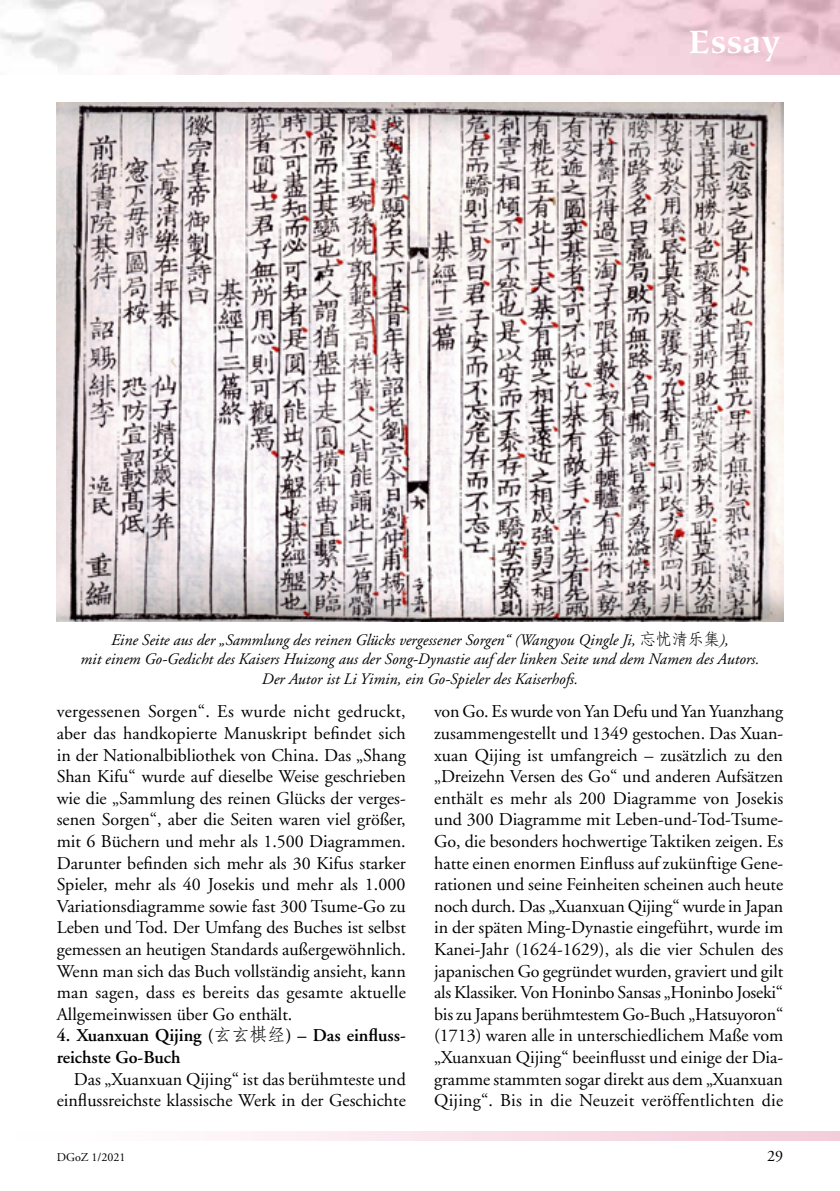
<style>
.page{position:relative;width:840px;height:1191px;background:#fff}
.page>*{position:absolute;margin:0;border:0;box-sizing:border-box;transform-origin:0 0}
.t1{font:700 32px "Hiroshige";letter-spacing:.02em;color:#fff}
.t2{font:18px/21.6px "Adobe Garamond";color:#000;text-align:justify}
.t3{font:600 18px/21.6px "Adobe Garamond";color:#000}
.t4{font:italic 16px/19.2px "Adobe Garamond";color:#000;text-align:center}
.t5{font:16px "Adobe Garamond";color:#000}
.t6{font:12px "Adobe Garamond";color:#000}
.s1{font-family:"Adobe Fangsong Std";font-style:normal}
.s2{font-family:"Adobe Fangsong Std";font-weight:400}
</style>
<div class="page">
<img style="left:57px;top:102px;width:725px;height:519px">
<h1 class="t1" style="left:688px;top:23px;width:93px">Essay</h1>
<p class="t4" style="left:81px;top:631px;width:680px">Eine Seite aus der „Sammlung des reinen Glücks vergessener Sorgen“ (Wangyou Qingle Ji, <span class="s1">忘忧清乐集</span>),<br>mit einem Go-Gedicht des Kaisers Huizong aus der Song-Dynastie auf der linken Seite und dem Namen des Autors.<br>Der Autor ist Li Yimin, ein Go-Spieler des Kaiserhofs.</p>
<p class="t2" style="left:57px;top:701px;width:350px">vergessenen Sorgen“. Es wurde nicht gedruckt, aber das handkopierte Manuskript befindet sich in der Nationalbibliothek von China. Das „Shang Shan Kifu“ wurde auf dieselbe Weise geschrieben wie die „Sammlung des reinen Glücks der verges&shy;senen Sorgen“, aber die Seiten waren viel größer, mit 6 Büchern und mehr als 1.500 Diagrammen.<br>Darunter befinden sich mehr als 30 Kifus starker Spieler, mehr als 40 Josekis und mehr als 1.000<br>Variationsdiagramme sowie fast 300 Tsume-Go zu Leben und Tod. Der Umfang des Buches ist selbst gemessen an heutigen Standards außergewöhnlich.<br>Wenn man sich das Buch vollständig ansieht, kann man sagen, dass es bereits das gesamte aktuelle Allgemeinwissen über Go enthält.</p>
<p class="t3" style="left:57px;top:1025px;width:350px">4. Xuanxuan Qijing (<span class="s2">玄玄棋经</span>) – Das einfluss&shy;reichste Go-Buch</p>
<p class="t2" style="left:57px;top:1068px;width:350px;text-align:right">Das „Xuanxuan Qijing“ ist das berühmteste und einflussreichste klassische Werk in der Geschichte</p>
<p class="t2" style="left:434px;top:701px;width:350px">von Go. Es wurde von Yan Defu und Yan Yuanzhang zusammengestellt und 1349 gestochen. Das Xuan&shy;xuan Qijing ist umfangreich – zusätzlich zu den „Dreizehn Versen des Go“ und anderen Aufsätzen enthält es mehr als 200 Diagramme von Josekis und 300 Diagramme mit Leben-und-Tod-Tsume-Go, die besonders hochwertige Taktiken zeigen. Es hatte einen enormen Einfluss auf zukünftige Gene&shy;rationen und seine Feinheiten scheinen auch heute noch durch. Das „Xuanxuan Qijing“ wurde in Japan in der späten Ming-Dynastie eingeführt, wurde im Kanei-Jahr (1624-1629), als die vier Schulen des japanischen Go gegründet wurden, graviert und gilt als Klassiker. Von Honinbo Sansas „Honinbo Joseki“ bis zu Japans berühmtestem Go-Buch „Hatsuyoron“ (1713) waren alle in unterschiedlichem Maße vom „Xuanxuan Qijing“ beeinflusst und einige der Dia&shy;gramme stammten sogar direkt aus dem „Xuanxuan Qijing“. Bis in die Neuzeit veröffentlichten die</p>
<p class="t6" style="left:57px;top:1151px;width:70px">DGoZ 1/2021</p>
<p class="t5" style="left:766px;top:1147px;width:17px">29</p>
</div>
